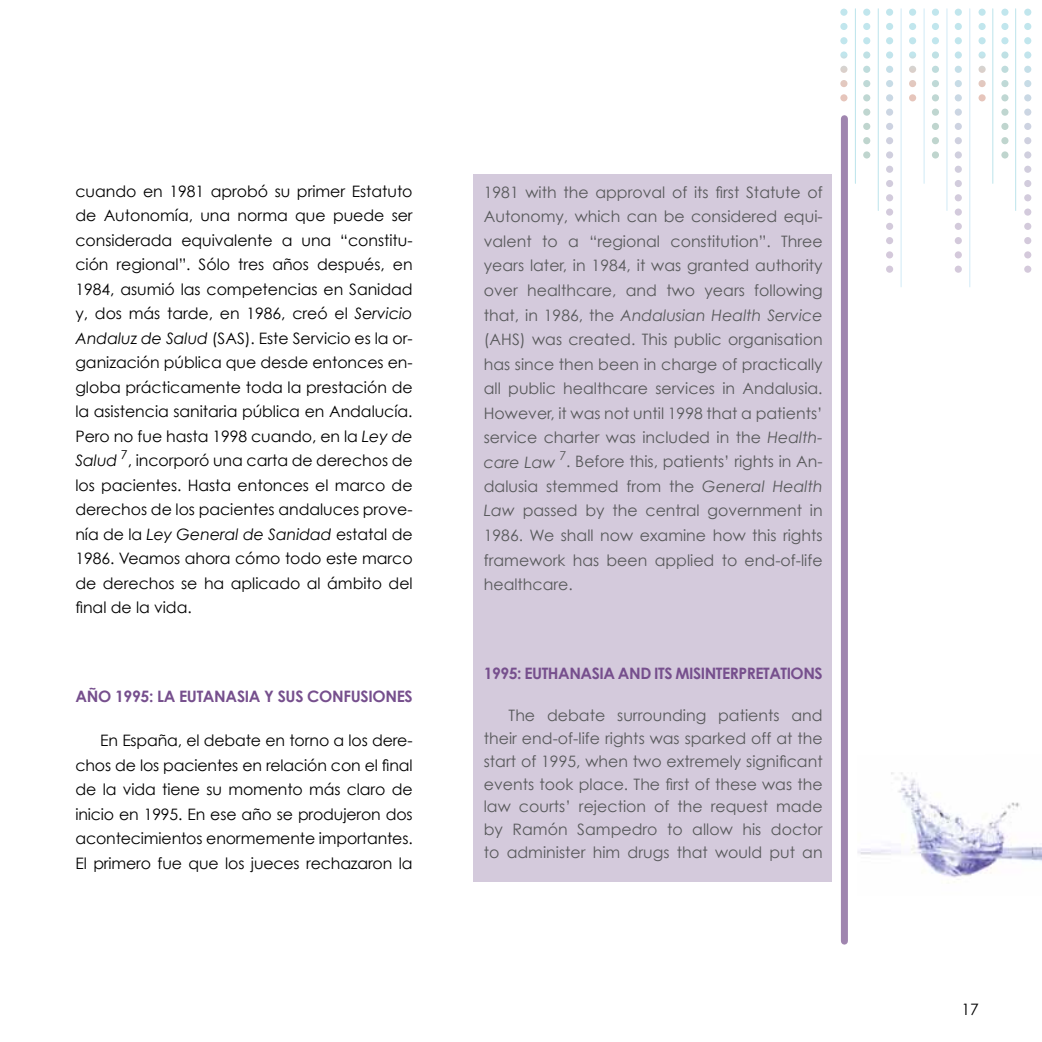
<style>
.page{position:relative;width:1042px;height:1042px;background:#fff}
.page>*{position:absolute;margin:0;border:0;box-sizing:border-box;transform-origin:0 0}
.t1{font:15.75px/24.5px "Century Gothic";color:#58595b;text-align:justify}
.t2{font:15.75px/24.5px "Century Gothic";letter-spacing:-.01em;color:#000;text-align:justify}
.t3{font:700 15.75px "Century Gothic";letter-spacing:-.03em;color:#764f8d}
.s1{font-style:italic}
</style>
<div class="page">
<img style="left:857px;top:772px;width:185px;height:108px">
<div style="left:841px;top:119px;width:7px;height:822px;background:#9f85af"></div>
<div style="left:473px;top:174px;width:358px;height:707px;background:#d4cadc"></div>
<hr style="left:855px;top:9px;width:1px;height:174px;background:#c1e6ed">
<hr style="left:878px;top:9px;width:1px;height:201px;background:#c1e6ed">
<hr style="left:900px;top:9px;width:1px;height:278px;background:#d4ecf7">
<hr style="left:923px;top:9px;width:1px;height:174px;background:#d4ecf7">
<hr style="left:946px;top:9px;width:1px;height:201px;background:#d4ecf7">
<hr style="left:969px;top:9px;width:1px;height:278px;background:#d4ecf7">
<hr style="left:992px;top:9px;width:1px;height:174px;background:#c1e6ed">
<hr style="left:1015px;top:9px;width:1px;height:201px;background:#c1e6ed">
<svg style="left:978px;top:9px;width:7px;height:7px"></svg>
<svg style="left:978px;top:23px;width:7px;height:7px"></svg>
<svg style="left:978px;top:37px;width:7px;height:7px"></svg>
<svg style="left:978px;top:51px;width:7px;height:8px"></svg>
<svg style="left:978px;top:66px;width:7px;height:7px"></svg>
<svg style="left:978px;top:80px;width:7px;height:7px"></svg>
<svg style="left:978px;top:94px;width:7px;height:7px"></svg>
<svg style="left:1001px;top:9px;width:7px;height:7px"></svg>
<svg style="left:1001px;top:23px;width:7px;height:7px"></svg>
<svg style="left:1001px;top:37px;width:7px;height:7px"></svg>
<svg style="left:1001px;top:51px;width:7px;height:8px"></svg>
<svg style="left:1001px;top:66px;width:7px;height:7px"></svg>
<svg style="left:1001px;top:80px;width:7px;height:7px"></svg>
<svg style="left:1001px;top:94px;width:7px;height:7px"></svg>
<svg style="left:1001px;top:109px;width:7px;height:7px"></svg>
<svg style="left:1001px;top:123px;width:7px;height:7px"></svg>
<svg style="left:1001px;top:137px;width:7px;height:7px"></svg>
<svg style="left:1001px;top:151px;width:7px;height:8px"></svg>
<svg style="left:1024px;top:9px;width:7px;height:7px"></svg>
<svg style="left:1024px;top:23px;width:7px;height:7px"></svg>
<svg style="left:1024px;top:37px;width:7px;height:7px"></svg>
<svg style="left:1024px;top:51px;width:7px;height:8px"></svg>
<svg style="left:1024px;top:66px;width:7px;height:7px"></svg>
<svg style="left:1024px;top:80px;width:7px;height:7px"></svg>
<svg style="left:1024px;top:94px;width:7px;height:7px"></svg>
<svg style="left:1024px;top:109px;width:7px;height:7px"></svg>
<svg style="left:1024px;top:123px;width:7px;height:7px"></svg>
<svg style="left:1024px;top:137px;width:7px;height:7px"></svg>
<svg style="left:1024px;top:151px;width:7px;height:8px"></svg>
<svg style="left:1024px;top:166px;width:7px;height:7px"></svg>
<svg style="left:1024px;top:180px;width:7px;height:7px"></svg>
<svg style="left:1024px;top:194px;width:7px;height:7px"></svg>
<svg style="left:1024px;top:208px;width:7px;height:8px"></svg>
<svg style="left:1024px;top:223px;width:7px;height:7px"></svg>
<svg style="left:1024px;top:237px;width:7px;height:7px"></svg>
<svg style="left:1024px;top:251px;width:7px;height:7px"></svg>
<svg style="left:1024px;top:266px;width:7px;height:7px"></svg>
<svg style="left:909px;top:9px;width:7px;height:7px"></svg>
<svg style="left:909px;top:23px;width:7px;height:7px"></svg>
<svg style="left:909px;top:37px;width:7px;height:7px"></svg>
<svg style="left:909px;top:51px;width:7px;height:8px"></svg>
<svg style="left:909px;top:66px;width:7px;height:7px"></svg>
<svg style="left:909px;top:80px;width:7px;height:7px"></svg>
<svg style="left:909px;top:94px;width:7px;height:7px"></svg>
<svg style="left:932px;top:9px;width:7px;height:7px"></svg>
<svg style="left:932px;top:23px;width:7px;height:7px"></svg>
<svg style="left:932px;top:37px;width:7px;height:7px"></svg>
<svg style="left:932px;top:51px;width:7px;height:8px"></svg>
<svg style="left:932px;top:66px;width:7px;height:7px"></svg>
<svg style="left:932px;top:80px;width:7px;height:7px"></svg>
<svg style="left:932px;top:94px;width:7px;height:7px"></svg>
<svg style="left:932px;top:109px;width:7px;height:7px"></svg>
<svg style="left:932px;top:123px;width:7px;height:7px"></svg>
<svg style="left:932px;top:137px;width:7px;height:7px"></svg>
<svg style="left:932px;top:151px;width:7px;height:8px"></svg>
<svg style="left:954px;top:9px;width:8px;height:7px"></svg>
<svg style="left:954px;top:23px;width:8px;height:7px"></svg>
<svg style="left:954px;top:37px;width:8px;height:7px"></svg>
<svg style="left:954px;top:51px;width:8px;height:8px"></svg>
<svg style="left:954px;top:66px;width:8px;height:7px"></svg>
<svg style="left:954px;top:80px;width:8px;height:7px"></svg>
<svg style="left:954px;top:94px;width:8px;height:7px"></svg>
<svg style="left:954px;top:109px;width:8px;height:7px"></svg>
<svg style="left:954px;top:123px;width:8px;height:7px"></svg>
<svg style="left:954px;top:137px;width:8px;height:7px"></svg>
<svg style="left:954px;top:151px;width:8px;height:8px"></svg>
<svg style="left:954px;top:166px;width:8px;height:7px"></svg>
<svg style="left:954px;top:180px;width:8px;height:7px"></svg>
<svg style="left:954px;top:194px;width:8px;height:7px"></svg>
<svg style="left:954px;top:208px;width:8px;height:8px"></svg>
<svg style="left:954px;top:223px;width:8px;height:7px"></svg>
<svg style="left:954px;top:237px;width:8px;height:7px"></svg>
<svg style="left:954px;top:251px;width:8px;height:7px"></svg>
<svg style="left:954px;top:266px;width:8px;height:7px"></svg>
<svg style="left:840px;top:9px;width:7px;height:7px"></svg>
<svg style="left:840px;top:23px;width:7px;height:7px"></svg>
<svg style="left:840px;top:37px;width:7px;height:7px"></svg>
<svg style="left:840px;top:51px;width:7px;height:8px"></svg>
<svg style="left:840px;top:66px;width:7px;height:7px"></svg>
<svg style="left:840px;top:80px;width:7px;height:7px"></svg>
<svg style="left:840px;top:94px;width:7px;height:7px"></svg>
<svg style="left:863px;top:9px;width:7px;height:7px"></svg>
<svg style="left:863px;top:23px;width:7px;height:7px"></svg>
<svg style="left:863px;top:37px;width:7px;height:7px"></svg>
<svg style="left:863px;top:51px;width:7px;height:8px"></svg>
<svg style="left:863px;top:66px;width:7px;height:7px"></svg>
<svg style="left:863px;top:80px;width:7px;height:7px"></svg>
<svg style="left:863px;top:94px;width:7px;height:7px"></svg>
<svg style="left:863px;top:109px;width:7px;height:7px"></svg>
<svg style="left:863px;top:123px;width:7px;height:7px"></svg>
<svg style="left:863px;top:137px;width:7px;height:7px"></svg>
<svg style="left:863px;top:151px;width:7px;height:8px"></svg>
<svg style="left:886px;top:9px;width:7px;height:7px"></svg>
<svg style="left:886px;top:23px;width:7px;height:7px"></svg>
<svg style="left:886px;top:37px;width:7px;height:7px"></svg>
<svg style="left:886px;top:51px;width:7px;height:8px"></svg>
<svg style="left:886px;top:66px;width:7px;height:7px"></svg>
<svg style="left:886px;top:80px;width:7px;height:7px"></svg>
<svg style="left:886px;top:94px;width:7px;height:7px"></svg>
<svg style="left:886px;top:109px;width:7px;height:7px"></svg>
<svg style="left:886px;top:123px;width:7px;height:7px"></svg>
<svg style="left:886px;top:137px;width:7px;height:7px"></svg>
<svg style="left:886px;top:151px;width:7px;height:8px"></svg>
<svg style="left:886px;top:166px;width:7px;height:7px"></svg>
<svg style="left:886px;top:180px;width:7px;height:7px"></svg>
<svg style="left:886px;top:194px;width:7px;height:7px"></svg>
<svg style="left:886px;top:208px;width:7px;height:8px"></svg>
<svg style="left:886px;top:223px;width:7px;height:7px"></svg>
<svg style="left:886px;top:237px;width:7px;height:7px"></svg>
<svg style="left:886px;top:251px;width:7px;height:7px"></svg>
<svg style="left:886px;top:266px;width:7px;height:7px"></svg>
<p class="t2" style="left:75px;top:178px;width:339px">cuando en 1981 aprobó su primer Estatuto de Autonomía, una norma que puede ser considerada equivalente a una “constitu&shy;ción regional”. Sólo tres años después, en 1984, asumió las competencias en Sanidad y, dos más tarde, en 1986, creó el <span class="s1">Servicio Andaluz de Salud</span> (SAS). Este Servicio es la or&shy;ganización pública que desde entonces en&shy;globa prácticamente toda la prestación de la asistencia sanitaria pública en Andalucía.<br>Pero no fue hasta 1998 cuando, en la <span class="s1">Ley de Salud</span> <sup>7</sup>, incorporó una carta de derechos de los pacientes. Hasta entonces el marco de derechos de los pacientes andaluces prove&shy;nía de la <span class="s1">Ley General de Sanidad</span> estatal de 1986. Veamos ahora cómo todo este marco de derechos se ha aplicado al ámbito del final de la vida.</p>
<p class="t3" style="left:75px;top:686px;width:339px">AÑO 1995: LA EUTANASIA Y SUS CONFUSIONES</p>
<p class="t2" style="left:75px;top:728px;width:339px;text-indent:25px">En España, el debate en torno a los dere&shy;chos de los pacientes en relación con el final de la vida tiene su momento más claro de inicio en 1995. En ese año se produjeron dos acontecimientos enormemente importantes.<br>El primero fue que los jueces rechazaron la</p>
<p class="t1" style="left:484px;top:180px;width:340px">1981 with the approval of its first Statute of Autonomy, which can be considered equi&shy;valent to a “regional constitution”. Three years later, in 1984, it was granted authority over healthcare, and two years following that, in 1986, the <span class="s1">Andalusian Health Service </span>(AHS) was created. This public organisation has since then been in charge of practically all public healthcare services in Andalusia.<br>However, it was not until 1998 that a patients’ service charter was included in the <span class="s1">Health&shy;care Law</span> <sup>7</sup>. Before this, patients’ rights in An&shy;dalusia stemmed from the <span class="s1">General Health Law</span> passed by the central government in 1986. We shall now examine how this rights framework has been applied to end-of-life healthcare.</p>
<p class="t3" style="left:484px;top:663px;width:340px">1995: EUTHANASIA AND ITS MISINTERPRETATIONS</p>
<p class="t1" style="left:484px;top:704px;width:340px;line-height:22.8px;text-indent:25px">The debate surrounding patients and their end-of-life rights was sparked off at the start of 1995, when two extremely significant events took place. The first of these was the law courts’ rejection of the request made by Ramón Sampedro to allow his doctor to administer him drugs that would put an</p>
<p class="t2" style="left:961px;top:996px;width:19px">17</p>
</div>
